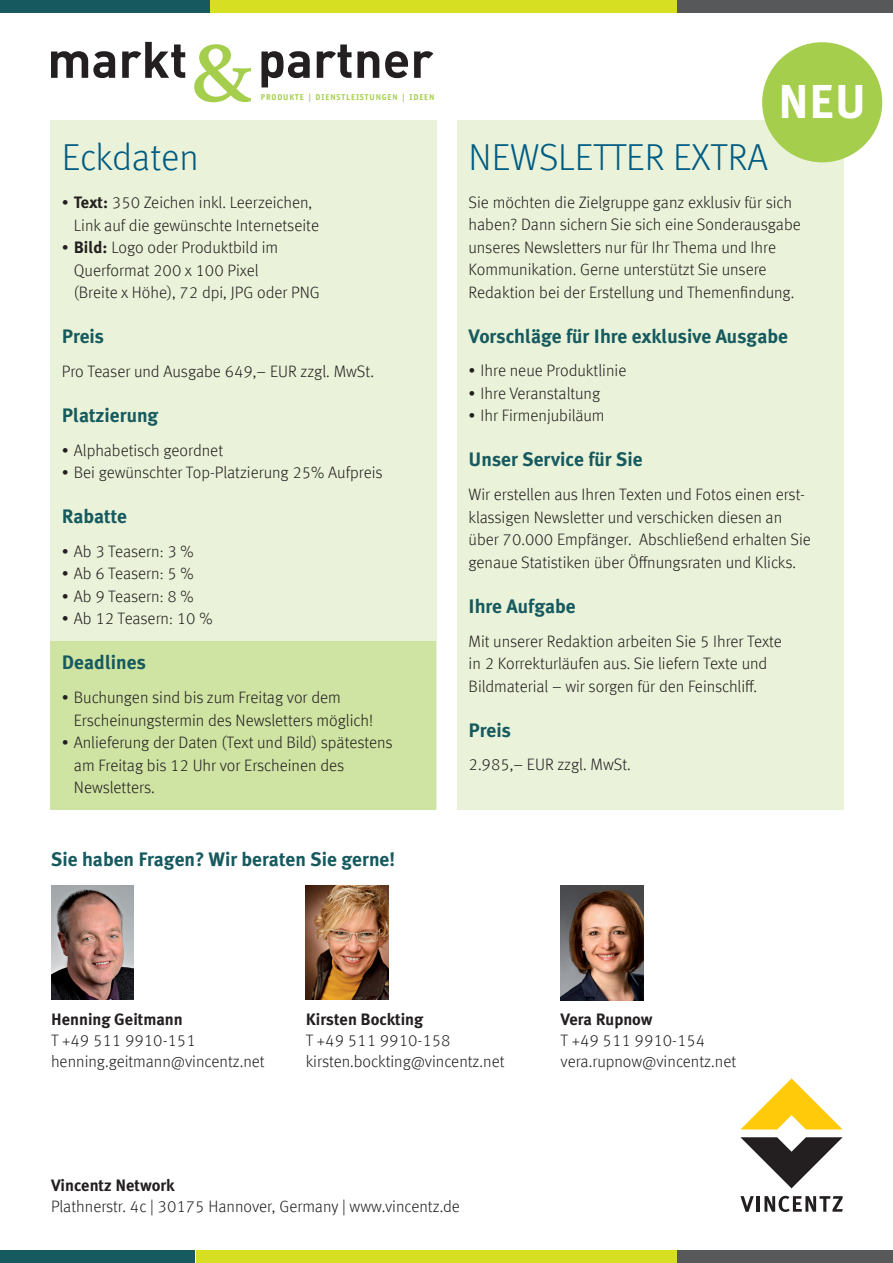
<style>
.page{position:relative;width:893px;height:1263px;background:#fff}
.page>*{position:absolute;margin:0;border:0;box-sizing:border-box;transform-origin:0 0}
.t1{font:700 47.55px "Meta Plus";color:#fff}
.t2{font:300 37.5px "Meta Offc";color:#015c83}
.t3{font:700 19.5px "Meta Plus";color:#165a5f}
.t4{font:300 16.5px/22.5px "Meta Offc";color:#231f20}
.t5{font:700 16.5px "Meta Plus";color:#231f20}
.t6{font:700 8.4px "Officina Sans";letter-spacing:.1em;color:#a4ce4c}
.s1{font-family:"Meta Plus";font-weight:700}
</style>
<div class="page">
<div style="left:457px;top:121px;width:386px;height:689px;background:#eaf3d9"></div>
<div style="left:196px;top:0;width:481px;height:13px;background:#d6df21"></div>
<div style="left:677px;top:0;width:216px;height:13px;background:#57585a"></div>
<div style="left:0;top:0;width:210px;height:13px;background:#165a5f"></div>
<div style="left:196px;top:1250px;width:481px;height:13px;background:#d6df21"></div>
<div style="left:677px;top:1250px;width:216px;height:13px;background:#57585a"></div>
<div style="left:0;top:1250px;width:194px;height:13px;background:#165a5f"></div>
<img style="left:306px;top:886px;width:83px;height:114px">
<img style="left:51px;top:886px;width:83px;height:114px">
<img style="left:561px;top:886px;width:82px;height:114px">
<svg style="left:740px;top:1196px;width:14px;height:16px"></svg>
<hr style="left:756px;top:1196px;width:4px;height:16px;background:#231f20">
<svg style="left:764px;top:1196px;width:79px;height:16px"></svg>
<svg style="left:740px;top:1137px;width:103px;height:51px"></svg>
<svg style="left:741px;top:1078px;width:101px;height:51px"></svg>
<div style="left:50px;top:121px;width:387px;height:689px;background:#eaf3d9"></div>
<div style="left:51px;top:641px;width:385px;height:169px;background:#cfe3a3"></div>
<svg style="left:51px;top:42px;width:382px;height:60px"></svg>
<div style="left:762px;top:42px;width:120px;height:120px;background:#a4ce4c;border-radius:50%"></div>
<h2 class="t2" style="left:62px;top:136px;width:138px">Eckdaten</h2>
<p class="t6" style="left:261px;top:92px;width:175px">PRODUKTE | DIENSTLEISTUNGEN | IDEEN</p>
<h1 class="t1" style="left:778px;top:74px;width:89px">NEU</h1>
<h2 class="t2" style="left:469px;top:136px;width:301px">Newsletter EXTRA</h2>
<p class="t4" style="left:62px;top:192px;width:259px">• <span class="s1">Text:</span> 350 Zeichen inkl. Leerzeichen,<br>Link auf die gewünschte Internetseite</p>
<p class="t4" style="left:74px;top:237px;width:247px;text-indent:-12px">• <span class="s1">Bild:</span> Logo oder Produktbild im<br>Querformat 200 x 100 Pixel<br>(Breite x Höhe), 72 dpi, JPG oder PNG</p>
<p class="t3" style="left:62px;top:325px;width:44px">Preis</p>
<p class="t4" style="left:62px;top:360px;width:314px">Pro Teaser und Ausgabe 649,– EUR zzgl. MwSt.</p>
<p class="t3" style="left:62px;top:404px;width:98px">Platzierung</p>
<p class="t4" style="left:62px;top:439px;width:163px">• Alphabetisch geordnet</p>
<p class="t4" style="left:62px;top:462px;width:322px">• Bei gewünschter Top-Platzierung 25% Aufpreis</p>
<p class="t3" style="left:62px;top:505px;width:67px">Rabatte</p>
<p class="t4" style="left:62px;top:540px;width:133px">• Ab 3 Teasern: 3 %</p>
<p class="t4" style="left:62px;top:563px;width:133px">• Ab 6 Teasern: 5 %</p>
<p class="t4" style="left:62px;top:585px;width:133px">• Ab 9 Teasern: 8 %</p>
<p class="t4" style="left:62px;top:608px;width:152px">• Ab 12 Teasern: 10 %</p>
<p class="t3" style="left:62px;top:651px;width:86px">Deadlines</p>
<p class="t4" style="left:62px;top:687px;width:313px">• Buchungen sind bis zum Freitag vor dem<br>Erscheinungstermin des Newsletters möglich!</p>
<p class="t4" style="left:74px;top:732px;width:320px;text-indent:-12px">• Anlieferung der Daten (Text und Bild) spätestens am Freitag bis 12 Uhr vor Erscheinen des<br>Newsletters.</p>
<p class="t3" style="left:51px;top:847px;width:346px">Sie haben Fragen? Wir beraten Sie gerne!</p>
<p class="t4" style="left:469px;top:191px;width:334px">Sie möchten die Zielgruppe ganz exklusiv für sich haben? Dann sichern Sie sich eine Sonderausgabe unseres Newsletters nur für Ihr Thema und Ihre Kommunikation. Gerne unterstützt Sie unsere Redaktion bei der Erstellung und Themenfindung.</p>
<p class="t3" style="left:469px;top:325px;width:321px">Vorschläge für Ihre exklusive Ausgabe</p>
<p class="t4" style="left:469px;top:360px;width:159px">• Ihre neue Produktlinie</p>
<p class="t4" style="left:469px;top:382px;width:133px">• Ihre Veranstaltung</p>
<p class="t4" style="left:469px;top:405px;width:138px">• Ihr Firmenjubiläum</p>
<p class="t3" style="left:469px;top:448px;width:176px">Unser Service für Sie</p>
<p class="t4" style="left:469px;top:484px;width:344px">Wir erstellen aus Ihren Texten und Fotos einen erst&shy;klassigen Newsletter und verschicken diesen an über 70.000 Empfänger. Abschließend erhalten Sie genaue Statistiken über Öffnungsraten und Klicks.</p>
<p class="t3" style="left:469px;top:595px;width:109px">Ihre Aufgabe</p>
<p class="t4" style="left:469px;top:630px;width:315px">Mit unserer Redaktion arbeiten Sie 5 Ihrer Texte in 2 Korrekturläufen aus. Sie liefern Texte und<br>Bildmaterial – wir sorgen für den Feinschliff.</p>
<p class="t3" style="left:469px;top:718px;width:44px">Preis</p>
<p class="t4" style="left:469px;top:754px;width:164px">2.985,– EUR zzgl. MwSt.</p>
<p class="t5" style="left:51px;top:1010px;width:133px">Henning Geitmann</p>
<p class="t4" style="left:51px;top:1030px;width:215px;line-height:21px">T +49 511 9910-151 henning.geitmann@vincentz.net</p>
<p class="t5" style="left:306px;top:1010px;width:119px">Kirsten Bockting</p>
<p class="t4" style="left:306px;top:1030px;width:200px;line-height:21px">T +49 511 9910-158 kirsten.bockting@vincentz.net</p>
<p class="t5" style="left:51px;top:1175px;width:125px">Vincentz Network</p>
<p class="t4" style="left:51px;top:1195px;width:410px">Plathnerstr. 4c | 30175 Hannover, Germany | www.vincentz.de</p>
<p class="t5" style="left:561px;top:1010px;width:93px">Vera Rupnow</p>
<p class="t4" style="left:561px;top:1030px;width:177px;line-height:21px">T +49 511 9910-154 vera.rupnow@vincentz.net</p>
</div>
